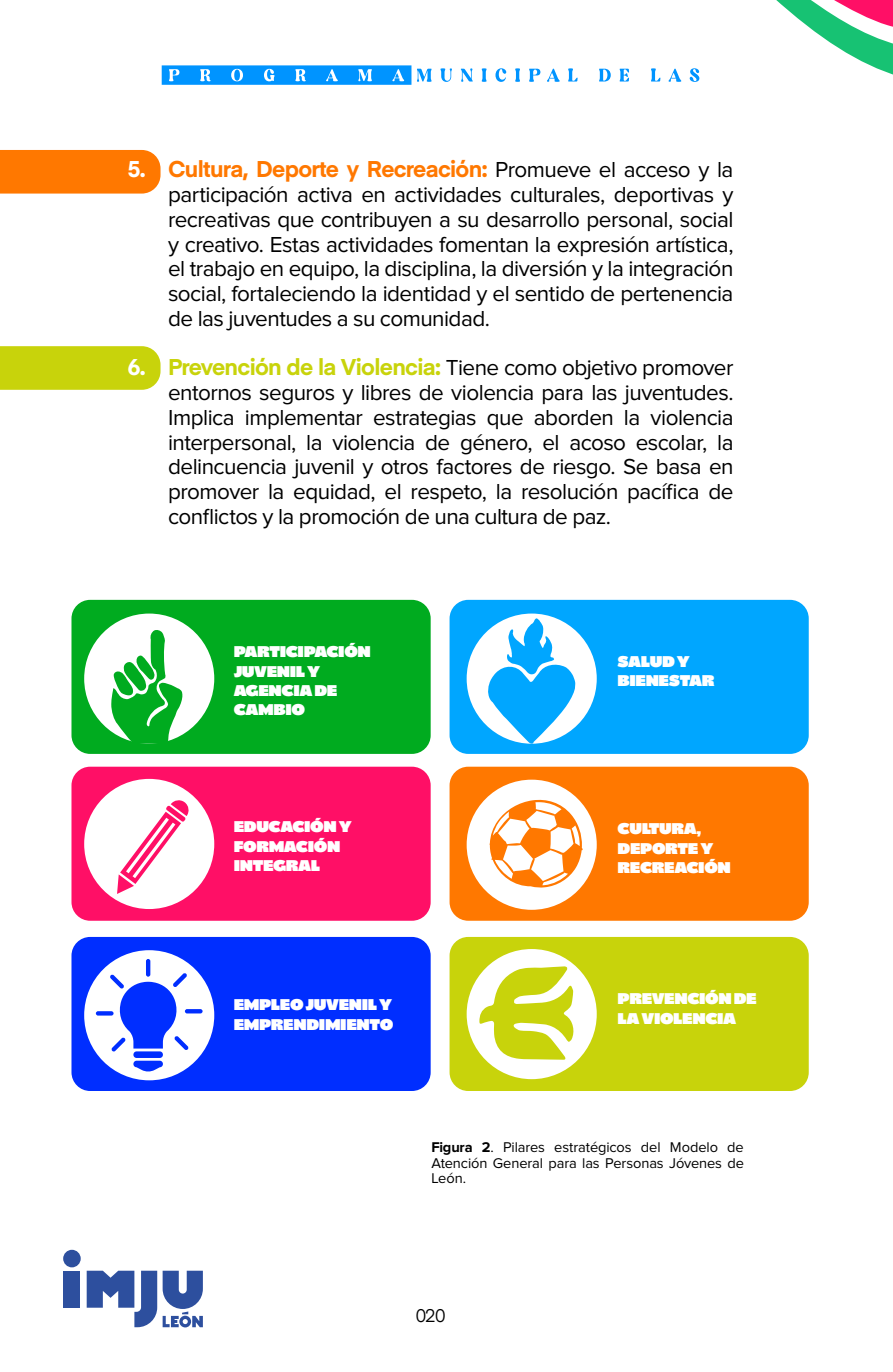
<style>
.page{position:relative;width:893px;height:1372px;background:#fff}
.page>*{position:absolute;margin:0;border:0;box-sizing:border-box;transform-origin:0 0}
.t1{font:22.5px/24.8px "Proxima Nova";letter-spacing:-.025em;color:#000;text-align:justify}
.t2{font:700 22.5px "Eina 01";letter-spacing:-.03em;color:#ff7800}
.t3{font:18px "Eina 01";color:#000}
.t4{font:900 15.53px/19.3px "Catalpa";letter-spacing:-.025em;color:#fff}
.t5{font:14.62px/15.8px "Proxima Nova";letter-spacing:-.005em;color:#000;text-align:justify}
.s1{color:#fff}
.s2{font-family:"Proxima Nova";font-weight:400;color:#000}
.s3{font-family:"Eina 01";font-weight:700;color:#fff}
.s4{font-family:"Eina 01";font-weight:700;color:#c8d30b}
.s5{font-weight:700}
</style>
<div class="page">
<svg style="left:628px;top:0;width:265px;height:605px"></svg>
<svg style="left:0;top:346px;width:161px;height:44px;background:#c9d413"></svg>
<div style="left:0;top:150px;width:161px;height:43px;background:#ff7800"></div>
<div style="left:71px;top:600px;width:360px;height:154px;background:#00ab1f;border-radius:19px"></div>
<div style="left:450px;top:600px;width:359px;height:154px;background:#00a6ff;border-radius:19px"></div>
<div style="left:71px;top:766px;width:360px;height:154px;background:#ff0f66;border-radius:19px"></div>
<div style="left:450px;top:766px;width:359px;height:154px;background:#ff7800;border-radius:19px"></div>
<div style="left:71px;top:936px;width:360px;height:154px;background:#002eff;border-radius:19px"></div>
<div style="left:450px;top:936px;width:359px;height:154px;background:#c8d30b;border-radius:19px"></div>
<div style="left:84px;top:613px;width:130px;height:130px;background:#fff;border-radius:50%"></div>
<div style="left:467px;top:613px;width:130px;height:130px;background:#fff;border-radius:50%"></div>
<div style="left:467px;top:779px;width:130px;height:130px;background:#fff;border-radius:50%"></div>
<div style="left:467px;top:949px;width:130px;height:130px;background:#fff;border-radius:50%"></div>
<div style="left:84px;top:778px;width:130px;height:131px;background:#fff;border-radius:50%"></div>
<div style="left:84px;top:950px;width:130px;height:130px;background:#fff;border-radius:50%"></div>
<svg style="left:111px;top:630px;width:72px;height:114px"></svg>
<svg style="left:117px;top:800px;width:72px;height:94px"></svg>
<div style="left:133px;top:1051px;width:30px;height:6px;background:#002eff;border-radius:3px"></div>
<svg style="left:133px;top:1060px;width:30px;height:11px"></svg>
<hr style="left:146px;top:958px;width:4px;height:18px;background:#002eff;border-radius:2px">
<svg style="left:96px;top:1011px;width:18px;height:4px"></svg>
<svg style="left:185px;top:1009px;width:18px;height:4px"></svg>
<svg style="left:110px;top:972px;width:79px;height:79px"></svg>
<svg style="left:487px;top:618px;width:88px;height:126px"></svg>
<svg style="left:489px;top:798px;width:94px;height:89px"></svg>
<svg style="left:479px;top:966px;width:95px;height:93px"></svg>
<div style="left:63px;top:1249px;width:18px;height:18px;background:#2d4f9e;border-radius:50%"></div>
<div style="left:64px;top:1270px;width:16px;height:37px;background:#2d4f9e"></div>
<svg style="left:163px;top:1270px;width:40px;height:57px"></svg>
<svg style="left:87px;top:1270px;width:70px;height:57px"></svg>
<svg style="left:162px;top:65px;width:249px;height:20px;background:#24a3ff"></svg>
<svg style="left:417px;top:68px;width:282px;height:14px"></svg>
<p class="t2" style="left:128px;top:153px;width:607px"><span class="s1">5.</span> Cultura, Deporte y Recreación: <span class="s2">Promueve el acceso y la</span></p>
<p class="t1" style="left:168px;top:183px;width:567px">participación activa en actividades culturales, deportivas y recreativas que contribuyen a su desarrollo personal, social y creativo. Estas actividades fomentan la expresión artística, el trabajo en equipo, la disciplina, la diversión y la integración social, fortaleciendo la identidad y el sentido de pertenencia de las juventudes a su comunidad.</p>
<p class="t1" style="left:168px;top:356px;width:567px;text-indent:-40px"><span class="s3">6.</span> <span class="s4">Prevención de la Violencia:</span> Tiene como objetivo promover entornos seguros y libres de violencia para las juventudes.<br>Implica implementar estrategias que aborden la violencia interpersonal, la violencia de género, el acoso escolar, la delincuencia juvenil y otros factores de riesgo. Se basa en promover la equidad, el respeto, la resolución pacífica de conflictos y la promoción de una cultura de paz.</p>
<p class="t4" style="left:234px;top:642px;width:139px">PARTICIPACIÓN<br>JUVENIL Y<br>AGENCIA DE<br>CAMBIO</p>
<p class="t4" style="left:618px;top:652px;width:98px">SALUD Y<br>BIENESTAR</p>
<p class="t4" style="left:234px;top:817px;width:120px">EDUCACIÓN Y<br>FORMACIÓN<br>INTEGRAL</p>
<p class="t4" style="left:618px;top:819px;width:115px">CULTURA,<br>DEPORTE Y<br>RECREACIÓN</p>
<p class="t4" style="left:234px;top:995px;width:161px">EMPLEO JUVENIL Y<br>EMPRENDIMIENTO</p>
<p class="t4" style="left:618px;top:989px;width:141px">PREVENCIÓN DE<br>LA VIOLENCIA</p>
<p class="t5" style="left:431px;top:1139px;width:314px"><span class="s5">Figura 2</span>. Pilares estratégicos del Modelo de Atención General para las Personas Jóvenes de León.</p>
<p class="t3" style="left:415px;top:1301px;width:32px">020</p>
</div>
